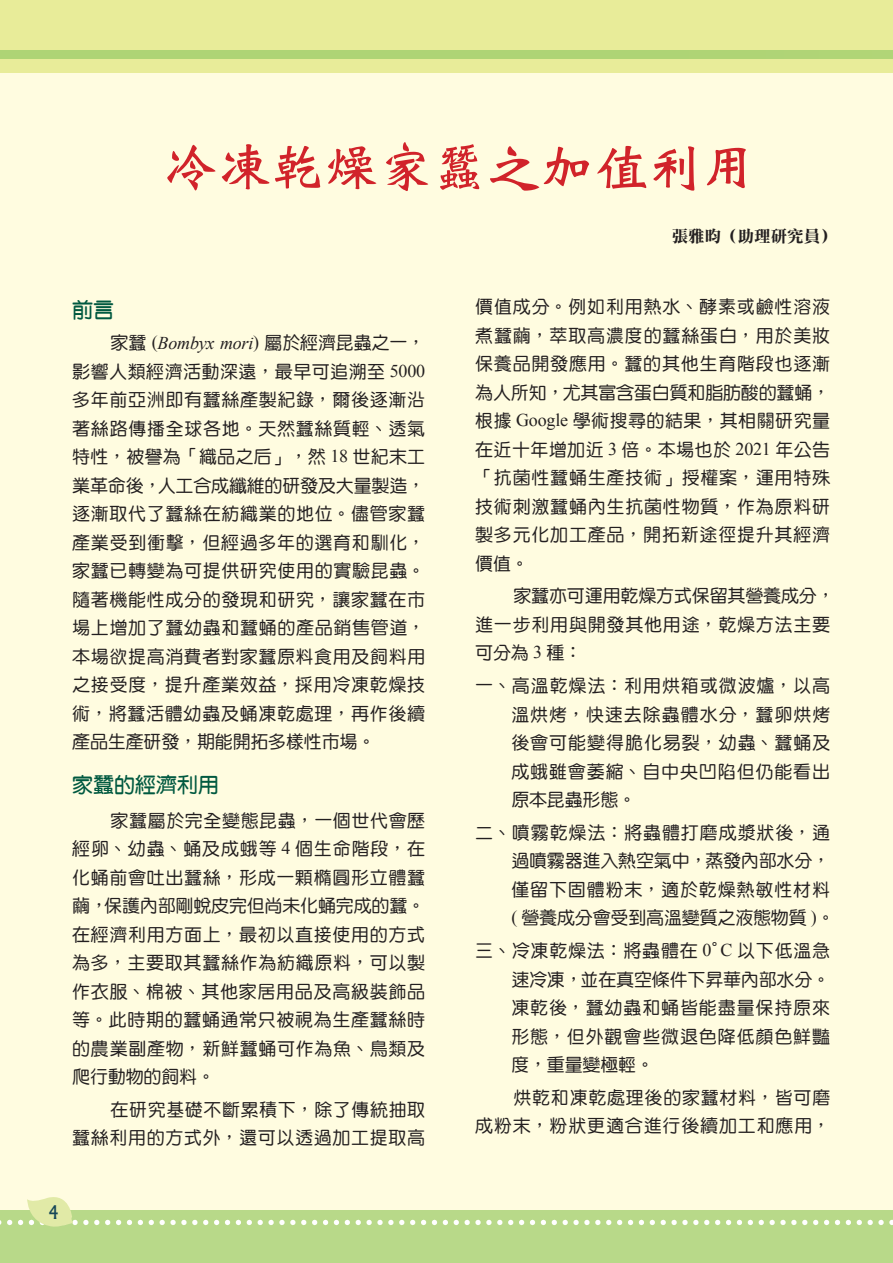
<style>
.page{position:relative;width:893px;height:1263px;background:#fff}
.page>*{position:absolute;margin:0;border:0;box-sizing:border-box;transform-origin:0 0}
.t1{font:54px "DF Wei Bei Md HK BF";color:#d1232a}
.t2{font:21px "DF Yuan Bd HK BF";color:#005940}
.內文{font:18px/28.5px "DF Yuan Md HK BF";letter-spacing:.04em;color:#231f20;text-align:justify}
.內文-2{font:18px/28.5px "DF Yuan Md HK BF";letter-spacing:-.01em;color:#231f20}
.t3{font:500 18px "Albertus";color:#174859;scale:.9 1}
.t4{font:16.5px "DF Li Song Bd WIN BF";color:#231f20}
.s1{font-family:"Times New Roman"}
.s2{font-family:"Times New Roman";font-style:italic}
</style>
<div class="page">
<div style="left:0;top:66px;width:893px;height:1146px;background:#fffce0"></div>
<div style="left:0;top:1210px;width:893px;height:53px;background:#b8d989"></div>
<div style="left:0;top:0;width:893px;height:72px;background:#e8ec99"></div>
<div style="left:0;top:50px;width:893px;height:8px;background:#aed475"></div>
<svg style="left:0;top:1197px;width:893px;height:30px"></svg>
<p class="t1" style="left:163px;top:139px;width:595px">冷凍乾燥家蠶之加值利用</p>
<p class="t4" style="left:672px;top:228px;width:166px">張雅昀（助理研究員）</p>
<p class="t2" style="left:72px;top:299px;width:43px">前言</p>
<p class="內文" style="left:72px;top:329px;width:355px;text-indent:38px">家蠶 <span class="s1">(</span><span class="s2">Bombyx mori</span><span class="s1">)</span> 屬於經濟昆蟲之一，影響人類經濟活動深遠，最早可追溯至 <span class="s1">5000</span>多年前亞洲即有蠶絲產製紀錄，爾後逐漸沿著絲路傳播全球各地。天然蠶絲質輕、透氣特性，被譽為「織品之后」，然 <span class="s1">18</span> 世紀末工業革命後，人工合成纖維的研發及大量製造，逐漸取代了蠶絲在紡織業的地位。儘管家蠶產業受到衝擊，但經過多年的選育和馴化，家蠶已轉變為可提供研究使用的實驗昆蟲。隨著機能性成分的發現和研究，讓家蠶在市場上增加了蠶幼蟲和蠶蛹的產品銷售管道，本場欲提高消費者對家蠶原料食用及飼料用之接受度，提升產業效益，採用冷凍乾燥技術，將蠶活體幼蟲及蛹凍乾處理，再作後續產品生產研發，期能開拓多樣性市場。</p>
<p class="t2" style="left:72px;top:774px;width:148px">家蠶的經濟利用</p>
<p class="內文" style="left:72px;top:806px;width:354px;text-indent:38px">家蠶屬於完全變態昆蟲，一個世代會歷經卵、幼蟲、蛹及成蛾等 <span class="s1">4</span> 個生命階段，在化蛹前會吐出蠶絲，形成一顆橢圓形立體蠶繭，保護內部剛蛻皮完但尚未化蛹完成的蠶。在經濟利用方面上，最初以直接使用的方式為多，主要取其蠶絲作為紡織原料，可以製作衣服、棉被、其他家居用品及高級裝飾品等。此時期的蠶蛹通常只被視為生產蠶絲時的農業副產物，新鮮蠶蛹可作為魚、鳥類及爬行動物的飼料。</p>
<p class="內文" style="left:72px;top:1095px;width:354px;text-align:right">在研究基礎不斷累積下，除了傳統抽取<br>蠶絲利用的方式外，還可以透過加工提取高</p>
<p class="內文" style="left:475px;top:292px;width:357px">價值成分。例如利用熱水、酵素或鹼性溶液煮蠶繭，萃取高濃度的蠶絲蛋白，用於美妝保養品開發應用。蠶的其他生育階段也逐漸為人所知，尤其富含蛋白質和脂肪酸的蠶蛹，根據 <span class="s1">Google</span> 學術搜尋的結果，其相關研究量在近十年增加近 <span class="s1">3</span> 倍。本場也於 <span class="s1">2021</span> 年公告「抗菌性蠶蛹生產技術」授權案，運用特殊技術刺激蠶蛹內生抗菌性物質，作為原料研製多元化加工產品，開拓新途徑提升其經濟價值。</p>
<p class="內文-2" style="left:475px;top:582px;width:361px;text-indent:38px">家蠶亦可運用乾燥方式保留其營養成分，進一步利用與開發其他用途，乾燥方法主要可分為 <span class="s1">3</span> 種：</p>
<p class="內文" style="left:511px;top:671px;width:320px;text-indent:-36px">一、高溫乾燥法：利用烘箱或微波爐，以高溫烘烤，快速去除蟲體水分，蠶卵烘烤後會可能變得脆化易裂，幼蟲、蠶蛹及成蛾雖會萎縮、自中央凹陷但仍能看出原本昆蟲形態。</p>
<p class="內文-2" style="left:511px;top:818px;width:325px;text-indent:-36px">二、噴霧乾燥法：將蟲體打磨成漿狀後，通過噴霧器進入熱空氣中，蒸發內部水分，僅留下固體粉末，適於乾燥熱敏性材料<span class="s1">(</span> 營養成分會受到高溫變質之液態物質 <span class="s1">)</span>。</p>
<p class="內文" style="left:511px;top:936px;width:320px;text-indent:-36px">三、冷凍乾燥法：將蟲體在 <span class="s1">0</span>°<span class="s1">C</span> 以下低溫急速冷凍，並在真空條件下昇華內部水分。凍乾後，蠶幼蟲和蛹皆能盡量保持原來形態，但外觀會些微退色降低顏色鮮豔度，重量變極輕。</p>
<p class="內文" style="left:475px;top:1083px;width:357px;text-align:right">烘乾和凍乾處理後的家蠶材料，皆可磨<br>成粉末，粉狀更適合進行後續加工和應用，</p>
<p class="t3" style="left:48px;top:1201px;width:13px">4</p>
</div>
